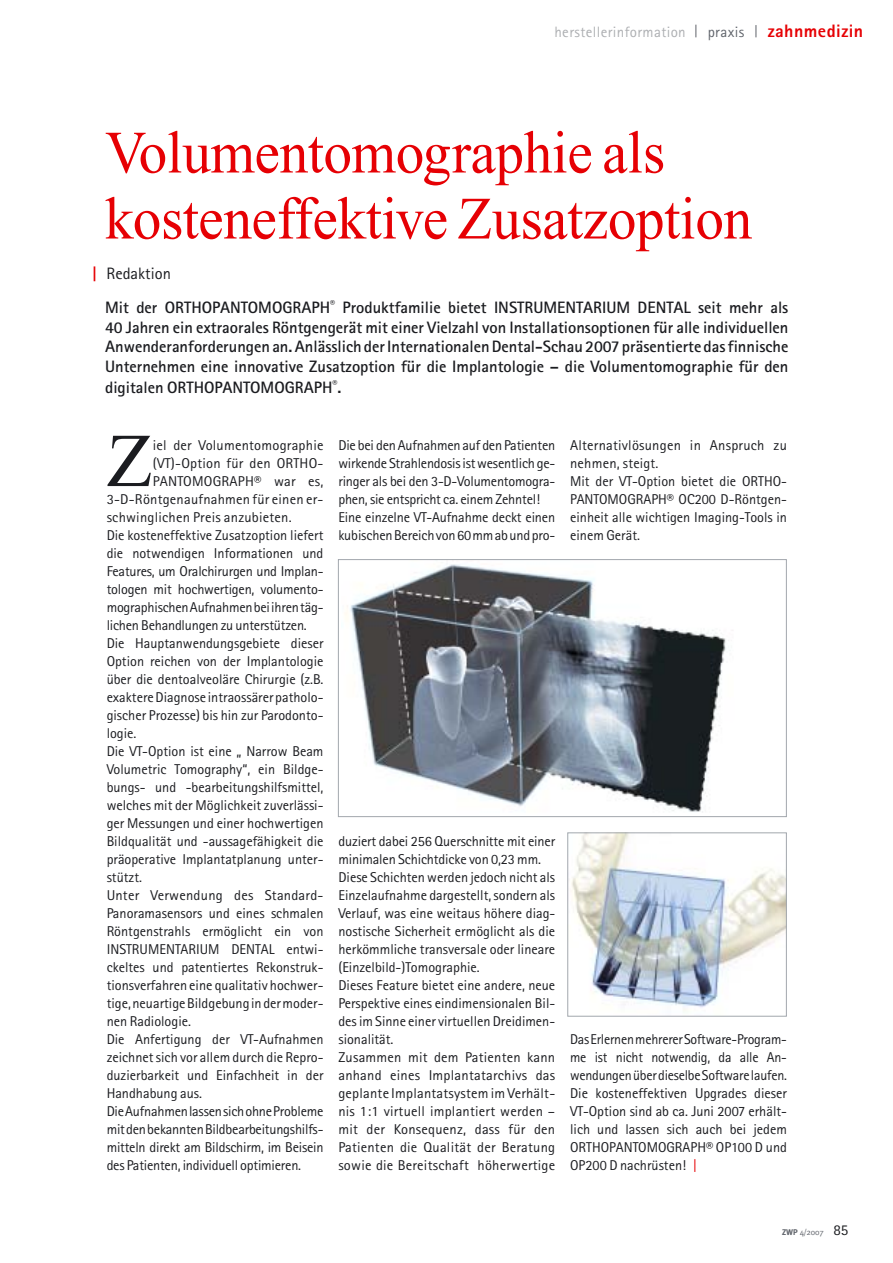
<style>
.page{position:relative;width:893px;height:1263px;background:#fff}
.page>*{position:absolute;margin:0;border:0;box-sizing:border-box;transform-origin:0 0}
.t1{font:75.9px "Times";color:#1b1c20}
.t2{font:60px/66px "Times";letter-spacing:-.005em;color:#e60004;scale:.95 1}
.t3{font:800 18px "Rotis Sans Serif";letter-spacing:.025em;color:#e60004}
.t4{font:700 16.5px/20.1px "Rotis Sans Serif";color:#1b1c20}
.t5{font:15px "Rotis Sans Serif";letter-spacing:.025em;color:#adafb2}
.t6{font:15px "Rotis Sans Serif";letter-spacing:.025em;color:#5f636a}
.t7{font:14.25px/18px "Rotis Sans Serif";color:#1b1c20}
.t8{font:8.25px "Meta";color:#5f636a}
.s1{color:#e60004}
.s2{font-weight:400}
.s3{font-weight:700}
.s4{font-family:"Rotis Sans Serif";font-size:15px;color:#1b1c20}
</style>
<div class="page">
<svg style="left:756px;top:25px;width:1px;height:12px"></svg>
<svg style="left:695px;top:25px;width:1px;height:12px"></svg>
<img style="left:345px;top:564px;width:381px;height:248px">
<div style="left:338px;top:559px;width:449px;height:258px;border:1px solid #a2a7ad"></div>
<img style="left:571px;top:834px;width:214px;height:177px">
<div style="left:567px;top:832px;width:220px;height:184px;border:1px solid #a2a7ad"></div>
<p class="t5" style="left:554px;top:27px;width:133px">herstellerinformation</p>
<p class="t6" style="left:708px;top:27px;width:38px">praxis</p>
<p class="t3" style="left:768px;top:25px;width:97px">zahnmedizin</p>
<h2 class="t2" style="left:105px;top:125px;width:683px">Volumentomographie als kosteneffektive Zusatzoption</h2>
<p class="t4" style="left:105px;top:258px;width:685px;line-height:33.8px;text-indent:-13px"><span class="s1">|</span> <span class="s2">Redaktion<br></span>Mit der ORTHOPANTOMOGRAPH<sup>®</sup> Produktfamilie bietet INSTRUMENTARIUM DENTAL seit mehr als</p>
<p class="t4" style="left:105px;top:319px;width:685px;text-align:justify">40 Jahren ein extraorales Röntgengerät mit einer Vielzahl von Installationsoptionen für alle individuellen Anwenderanforderungen an. Anlässlich der Internationalen Dental-Schau 2007 präsentierte das finnische Unternehmen eine innovative Zusatzoption für die Implantologie – die Volumentomographie für den digitalen ORTHOPANTOMOGRAPH<sup>®</sup>.</p>
<h1 class="t1" style="left:107px;top:433px;width:48px">Z</h1>
<p class="t7" style="left:153px;top:438px;width:172px">iel der Volumentomographie</p>
<p class="t7" style="left:153px;top:456px;width:172px">(VT)-Option für den ORTHO-</p>
<p class="t7" style="left:153px;top:474px;width:172px">PANTOMOGRAPH® war es,</p>
<p class="t7" style="left:107px;top:492px;width:218px">3-D-Röntgenaufnahmen für einen er-</p>
<p class="t7" style="left:107px;top:510px;width:187px">schwinglichen Preis anzubieten.</p>
<p class="t7" style="left:107px;top:528px;width:218px">Die kosteneffektive Zusatzoption liefert</p>
<p class="t7" style="left:107px;top:546px;width:218px">die notwendigen Informationen und</p>
<p class="t7" style="left:107px;top:564px;width:218px">Features, um Oralchirurgen und Implan-</p>
<p class="t7" style="left:107px;top:582px;width:218px">tologen mit hochwertigen, volumento-</p>
<p class="t7" style="left:107px;top:600px;width:218px">mographischen Aufnahmen bei ihren täg-</p>
<p class="t7" style="left:107px;top:618px;width:202px">lichen Behandlungen zu unterstützen.</p>
<p class="t7" style="left:107px;top:636px;width:218px">Die Hauptanwendungsgebiete dieser</p>
<p class="t7" style="left:107px;top:654px;width:218px">Option reichen von der Implantologie</p>
<p class="t7" style="left:107px;top:672px;width:218px">über die dentoalveoläre Chirurgie (z.B.</p>
<p class="t7" style="left:107px;top:690px;width:218px">exaktere Diagnose intraossärer patholo-</p>
<p class="t7" style="left:107px;top:708px;width:218px">gischer Prozesse) bis hin zur Parodonto-</p>
<p class="t7" style="left:107px;top:726px;width:31px">logie.</p>
<p class="t7" style="left:107px;top:744px;width:218px">Die VT-Option ist eine „ Narrow Beam</p>
<p class="t7" style="left:107px;top:762px;width:218px">Volumetric Tomography“, ein Bildge-</p>
<p class="t7" style="left:107px;top:780px;width:218px">bungs- und -bearbeitungshilfsmittel,</p>
<p class="t7" style="left:107px;top:798px;width:218px">welches mit der Möglichkeit zuverlässi-</p>
<p class="t7" style="left:107px;top:816px;width:218px">ger Messungen und einer hochwertigen</p>
<p class="t7" style="left:107px;top:834px;width:218px">Bildqualität und -aussagefähigkeit die</p>
<p class="t7" style="left:107px;top:852px;width:218px">präoperative Implantatplanung unter-</p>
<p class="t7" style="left:107px;top:870px;width:37px">stützt.</p>
<p class="t7" style="left:107px;top:888px;width:218px">Unter Verwendung des Standard-</p>
<p class="t7" style="left:107px;top:906px;width:218px">Panoramasensors und eines schmalen</p>
<p class="t7" style="left:107px;top:924px;width:218px">Röntgenstrahls ermöglicht ein von</p>
<p class="t7" style="left:107px;top:942px;width:218px">INSTRUMENTARIUM DENTAL entwi-</p>
<p class="t7" style="left:107px;top:960px;width:218px">ckeltes und patentiertes Rekonstruk-</p>
<p class="t7" style="left:107px;top:978px;width:218px">tionsverfahren eine qualitativ hochwer-</p>
<p class="t7" style="left:107px;top:996px;width:218px">tige, neuartige Bildgebung in der moder-</p>
<p class="t7" style="left:107px;top:1014px;width:86px">nen Radiologie.</p>
<p class="t7" style="left:107px;top:1032px;width:218px">Die Anfertigung der VT-Aufnahmen</p>
<p class="t7" style="left:107px;top:1050px;width:218px">zeichnet sich vor allem durch die Repro-</p>
<p class="t7" style="left:107px;top:1068px;width:218px">duzierbarkeit und Einfachheit in der</p>
<p class="t7" style="left:107px;top:1086px;width:97px">Handhabung aus.</p>
<p class="t7" style="left:107px;top:1104px;width:218px">Die Aufnahmen lassen sich ohne Probleme</p>
<p class="t7" style="left:107px;top:1122px;width:218px">mit den bekannten Bildbearbeitungshilfs-</p>
<p class="t7" style="left:107px;top:1140px;width:218px">mitteln direkt am Bildschirm, im Beisein</p>
<p class="t7" style="left:107px;top:1158px;width:196px">des Patienten, individuell optimieren.</p>
<p class="t7" style="left:338px;top:438px;width:218px">Die bei den Aufnahmen auf den Patienten wirkende Strahlendosis ist wesentlich ge&shy;ringer als bei den 3-D-Volumentomogra&shy;phen, sie entspricht ca. einem Zehntel!<br>Eine einzelne VT-Aufnahme deckt einen kubischen Bereich von 60 mm ab und pro-</p>
<p class="t7" style="left:338px;top:834px;width:218px">duziert dabei 256 Querschnitte mit einer minimalen Schichtdicke von 0,23 mm.<br>Diese Schichten werden jedoch nicht als Einzelaufnahme dargestellt, sondern als Verlauf, was eine weitaus höhere diag&shy;nostische Sicherheit ermöglicht als die herkömmliche transversale oder lineare (Einzelbild-)Tomographie.<br>Dieses Feature bietet eine andere, neue Perspektive eines eindimensionalen Bil&shy;des im Sinne einer virtuellen Dreidimen&shy;sionalität.<br>Zusammen mit dem Patienten kann anhand eines Implantatarchivs das geplante Implantatsystem im Verhält&shy;nis 1:1 virtuell implantiert werden – mit der Konsequenz, dass für den Patienten die Qualität der Beratung sowie die Bereitschaft höherwertige</p>
<p class="t7" style="left:570px;top:438px;width:218px">Alternativlösungen in Anspruch zu nehmen, steigt.<br>Mit der VT-Option bietet die ORTHO-<br>PANTOMOGRAPH® OC200 D-Röntgen&shy;einheit alle wichtigen Imaging-Tools in einem Gerät.</p>
<p class="t7" style="left:570px;top:1032px;width:218px;text-align:justify">Das Erlernen mehrerer Software-Program&shy;me ist nicht notwendig, da alle An&shy;wendungen über dieselbe Software laufen.<br>Die kosteneffektiven Upgrades dieser VT-Option sind ab ca. Juni 2007 erhält&shy;lich und lassen sich auch bei jedem ORTHOPANTOMOGRAPH® OP100 D und OP200 D nachrüsten! <span class="s1">|</span></p>
<p class="t8" style="left:782px;top:1229px;width:68px"><span class="s3">ZWP</span> 4/2007 <span class="s4">85</span></p>
</div>
